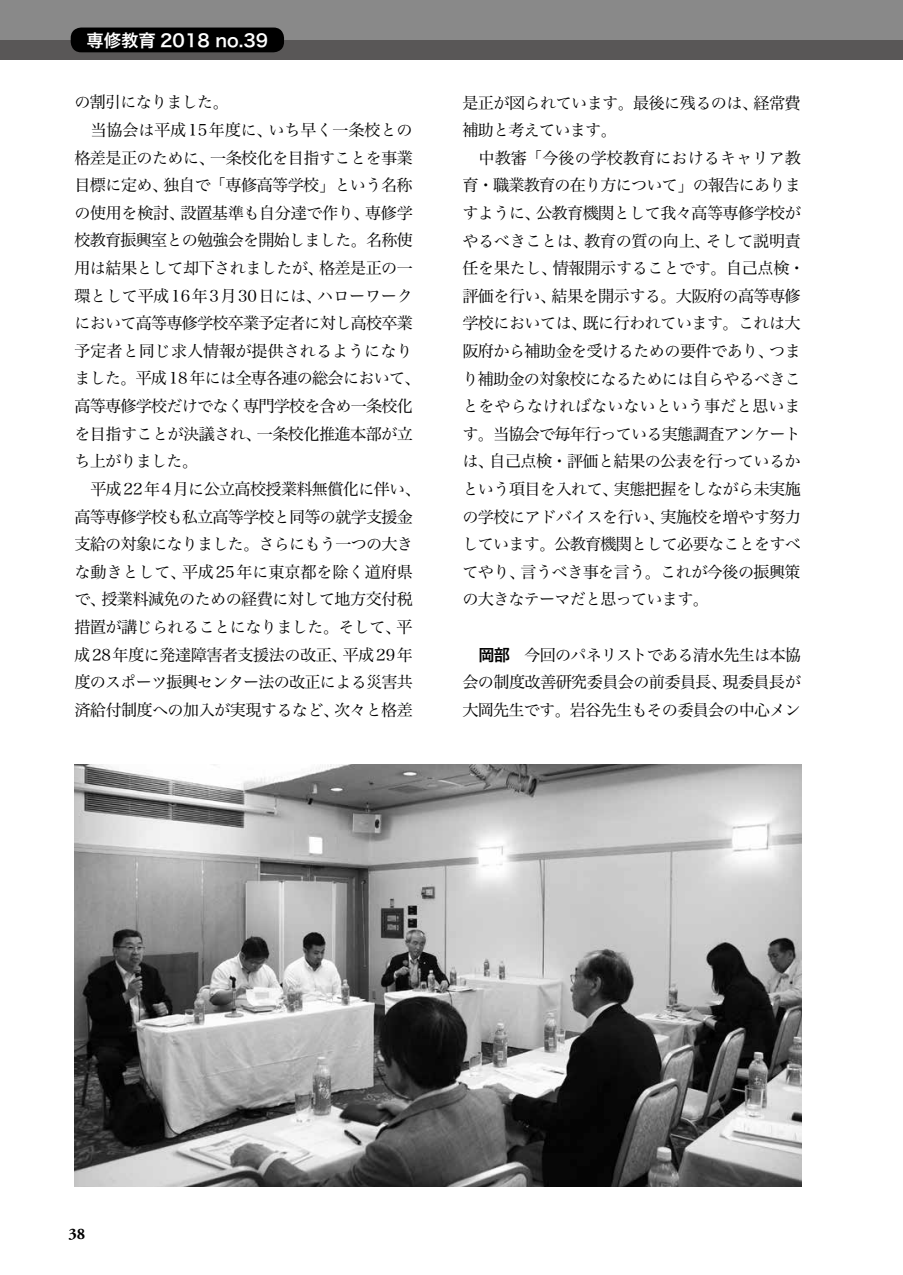
<style>
.page{position:relative;width:903px;height:1275px;background:#fff}
.page>*{position:absolute;margin:0;border:0;box-sizing:border-box;transform-origin:0 0}
.t1{font:17.32px "Hira Kaku Pro N W6";color:#fff}
.t2{font:16.1px/27.7px "Hira Min Pro W3";letter-spacing:-.035em;color:#000}
.t3{font:16.1px "Hira Min Pro W3";letter-spacing:-.005em;color:#000}
.t4{font:16.1px "Hira Min Pro W3";color:#000}
.t5{font:700 16.1px "Adobe Garamond Pro";color:#000}
.s1{font-family:"Hira Kaku Pro W6"}
</style>
<div class="page">
<div style="left:0;top:0;width:903px;height:60px;background:#898989"></div>
<div style="left:0;top:40px;width:903px;height:20px;background:#595757"></div>
<div style="left:71px;top:28px;width:213px;height:24px;background:#000;border-radius:10px"></div>
<img style="left:74px;top:765px;width:727px;height:422px">
<p class="t1" style="left:86px;top:25px;width:183px">専修教育 2018 no.39</p>
<p class="t2" style="left:74px;top:87px;width:156px">の割引になりました。</p>
<p class="t3" style="left:90px;top:116px;width:324px">当協会は平成15年度に、いち早く一条校との</p>
<p class="t2" style="left:74px;top:142px;width:340px">格差是正のために、一条校化を目指すことを事業</p>
<p class="t2" style="left:74px;top:170px;width:340px">目標に定め、独自で「専修高等学校」という名称</p>
<p class="t2" style="left:74px;top:198px;width:340px">の使用を検討、設置基準も自分達で作り、専修学</p>
<p class="t2" style="left:74px;top:225px;width:340px">校教育振興室との勉強会を開始しました。名称使</p>
<p class="t2" style="left:74px;top:253px;width:340px">用は結果として却下されましたが、格差是正の一</p>
<p class="t2" style="left:74px;top:280px;width:340px">環として平成16年3月30日には、ハローワーク</p>
<p class="t2" style="left:74px;top:308px;width:340px">において高等専修学校卒業予定者に対し高校卒業</p>
<p class="t4" style="left:74px;top:337px;width:340px">予定者と同じ求人情報が提供されるようになり</p>
<p class="t2" style="left:74px;top:363px;width:348px">ました。平成18年には全専各連の総会において、</p>
<p class="t2" style="left:74px;top:391px;width:340px">高等専修学校だけでなく専門学校を含め一条校化</p>
<p class="t2" style="left:74px;top:418px;width:340px">を目指すことが決議され、一条校化推進本部が立</p>
<p class="t2" style="left:74px;top:446px;width:125px">ち上がりました。</p>
<p class="t2" style="left:90px;top:474px;width:332px">平成22年4月に公立高校授業料無償化に伴い、</p>
<p class="t2" style="left:74px;top:501px;width:340px">高等専修学校も私立高等学校と同等の就学支援金</p>
<p class="t2" style="left:74px;top:529px;width:340px">支給の対象になりました。さらにもう一つの大き</p>
<p class="t3" style="left:74px;top:558px;width:340px">な動きとして、平成25年に東京都を除く道府県</p>
<p class="t2" style="left:74px;top:584px;width:340px">で、授業料減免のための経費に対して地方交付税</p>
<p class="t2" style="left:74px;top:612px;width:340px">措置が講じられることになりました。そして、平</p>
<p class="t2" style="left:74px;top:639px;width:340px">成28年度に発達障害者支援法の改正、平成29年</p>
<p class="t2" style="left:74px;top:667px;width:340px">度のスポーツ振興センター法の改正による災害共</p>
<p class="t2" style="left:74px;top:694px;width:340px">済給付制度への加入が実現するなど、次々と格差</p>
<p class="t2" style="left:462px;top:87px;width:340px">是正が図られています。最後に残るのは、経常費補助と考えています。</p>
<p class="t2" style="left:462px;top:142px;width:344px;text-indent:16px">中教審「今後の学校教育におけるキャリア教育・職業教育の在り方について」の報告にありますように、公教育機関として我々高等専修学校がやるべきことは、教育の質の向上、そして説明責任を果たし、情報開示することです。自己点検・評価を行い、結果を開示する。大阪府の高等専修学校においては、既に行われています。これは大阪府から補助金を受けるための要件であり、つまり補助金の対象校になるためには自らやるべきことをやらなければないないという事だと思います。当協会で毎年行っている実態調査アンケートは、自己点検・評価と結果の公表を行っているかという項目を入れて、実態把握をしながら未実施の学校にアドバイスを行い、実施校を増やす努力しています。公教育機関として必要なことをすべてやり、言うべき事を言う。これが今後の振興策の大きなテーマだと思っています。</p>
<p class="t2" style="left:462px;top:639px;width:340px;text-align:justify;text-indent:16px"><span class="s1">岡部</span>　今回のパネリストである清水先生は本協会の制度改善研究委員会の前委員長、現委員長が大岡先生です。岩谷先生もその委員会の中心メン</p>
<p class="t5" style="left:69px;top:1224px;width:18px">38</p>
</div>
